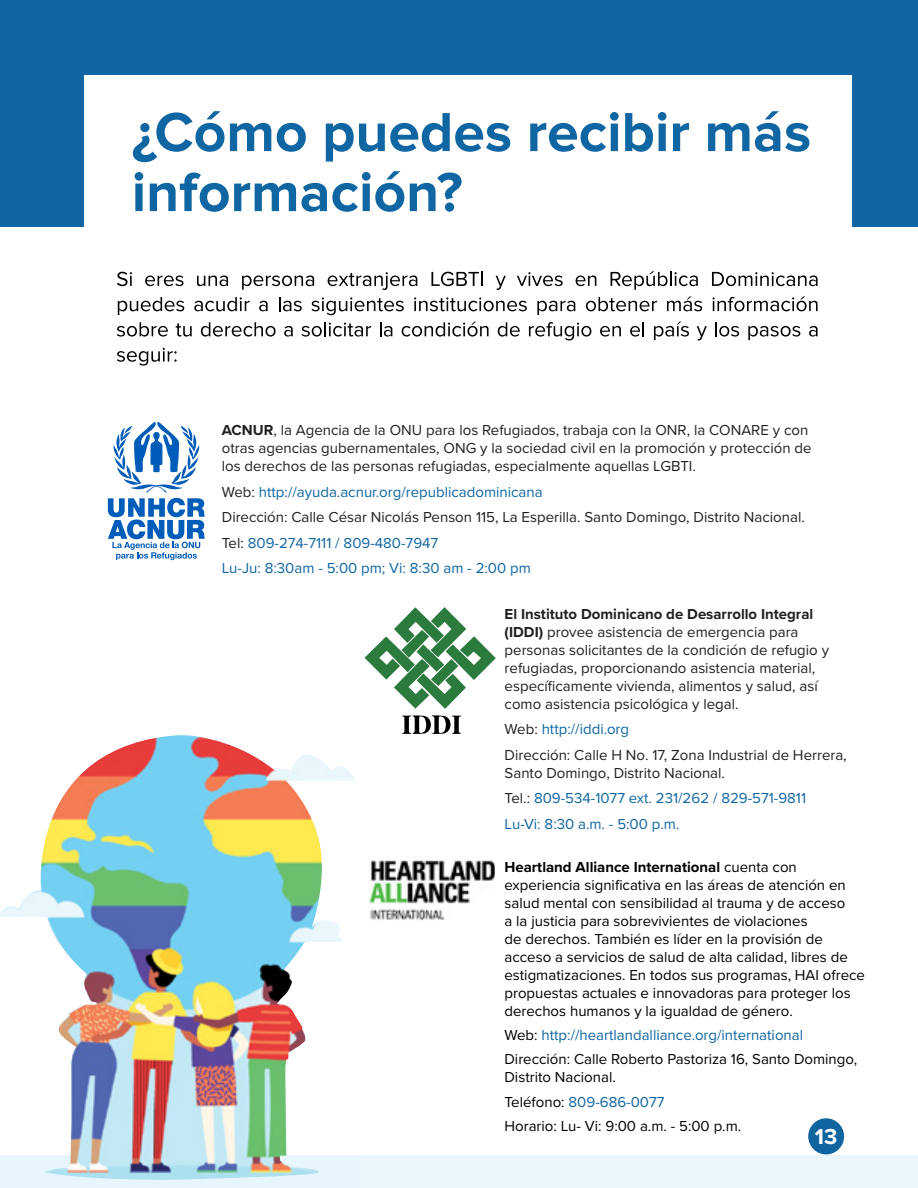
<style>
.page{position:relative;width:918px;height:1188px;background:#fff}
.page>*{position:absolute;margin:0;border:0;box-sizing:border-box;transform-origin:0 0}
.t1{font:700 22.5px "Proxima Nova";color:#fff}
.t2{font:15px/18px "Proxima Nova";color:#000}
.t3{font:15px/18px "Proxima Nova";color:#231f20}
.t4{font:15px/25.5px "Proxima Nova";color:#1066a2}
.s1{font-weight:700}
.s2{color:#231f20}
.s3{color:#1066a2}
.s4{color:#1065a1}
</style>
<div class="page">
<div style="left:0;top:0;width:918px;height:226px;background:#1066a2"></div>
<div style="left:84px;top:75px;width:768px;height:216px;background:#fff"></div>
<svg style="left:117px;top:272px;width:15px;height:14px"></svg>
<svg style="left:145px;top:276px;width:39px;height:10px"></svg>
<svg style="left:197px;top:276px;width:31px;height:10px"></svg>
<svg style="left:242px;top:276px;width:72px;height:14px"></svg>
<svg style="left:328px;top:272px;width:89px;height:18px"></svg>
<svg style="left:431px;top:272px;width:52px;height:14px"></svg>
<svg style="left:496px;top:276px;width:10px;height:14px"></svg>
<svg style="left:517px;top:272px;width:46px;height:14px"></svg>
<svg style="left:576px;top:276px;width:20px;height:10px"></svg>
<svg style="left:611px;top:271px;width:87px;height:19px"></svg>
<svg style="left:712px;top:272px;width:106px;height:14px"></svg>
<svg style="left:118px;top:297px;width:66px;height:18px"></svg>
<svg style="left:194px;top:297px;width:56px;height:14px"></svg>
<svg style="left:259px;top:301px;width:9px;height:10px"></svg>
<svg style="left:279px;top:297px;width:23px;height:14px"></svg>
<svg style="left:311px;top:297px;width:93px;height:18px"></svg>
<svg style="left:414px;top:297px;width:113px;height:14px"></svg>
<svg style="left:537px;top:301px;width:38px;height:14px"></svg>
<svg style="left:586px;top:297px;width:71px;height:14px"></svg>
<svg style="left:667px;top:296px;width:35px;height:15px"></svg>
<svg style="left:713px;top:296px;width:105px;height:15px"></svg>
<svg style="left:117px;top:322px;width:51px;height:15px"></svg>
<svg style="left:176px;top:323px;width:16px;height:14px"></svg>
<svg style="left:201px;top:322px;width:75px;height:15px"></svg>
<svg style="left:284px;top:326px;width:9px;height:11px"></svg>
<svg style="left:302px;top:322px;width:69px;height:15px"></svg>
<svg style="left:380px;top:322px;width:12px;height:15px"></svg>
<svg style="left:402px;top:322px;width:87px;height:15px"></svg>
<svg style="left:498px;top:322px;width:22px;height:15px"></svg>
<svg style="left:529px;top:322px;width:62px;height:18px"></svg>
<svg style="left:600px;top:326px;width:21px;height:11px"></svg>
<svg style="left:630px;top:322px;width:14px;height:15px"></svg>
<svg style="left:654px;top:322px;width:35px;height:18px"></svg>
<svg style="left:697px;top:326px;width:10px;height:14px"></svg>
<svg style="left:715px;top:322px;width:24px;height:15px"></svg>
<svg style="left:748px;top:326px;width:52px;height:14px"></svg>
<svg style="left:809px;top:326px;width:9px;height:11px"></svg>
<svg style="left:117px;top:348px;width:60px;height:18px"></svg>
<svg style="left:133px;top:111px;width:138px;height:51px"></svg>
<svg style="left:277px;top:123px;width:29px;height:29px"></svg>
<svg style="left:326px;top:113px;width:184px;height:49px"></svg>
<svg style="left:530px;top:112px;width:89px;height:40px"></svg>
<svg style="left:625px;top:112px;width:41px;height:40px"></svg>
<svg style="left:673px;top:123px;width:16px;height:28px"></svg>
<svg style="left:708px;top:111px;width:101px;height:41px"></svg>
<svg style="left:135px;top:172px;width:8px;height:39px"></svg>
<svg style="left:150px;top:171px;width:254px;height:41px"></svg>
<svg style="left:410px;top:173px;width:52px;height:39px"></svg>
<div style="left:0;top:1155px;width:918px;height:33px;background:#e9f6fc"></div>
<svg style="left:108px;top:422px;width:97px;height:138px"></svg>
<svg style="left:365px;top:607px;width:131px;height:102px"></svg>
<svg style="left:417px;top:644px;width:27px;height:28px"></svg>
<svg style="left:402px;top:715px;width:59px;height:19px"></svg>
<img style="left:0;top:735px;width:355px;height:445px">
<img style="left:370px;top:860px;width:125px;height:60px">
<div style="left:808px;top:1118px;width:36px;height:36px;background:#1065a1;border-radius:50%"></div>
<p class="t3" style="left:222px;top:421px;width:591px"><span class="s1">ACNUR</span>, la Agencia de la ONU para los Refugiados, trabaja con la ONR, la CONARE y con otras agencias gubernamentales, ONG y la sociedad civil en la promoción y protección de los derechos de las personas refugiadas, especialmente aquellas LGBTI.</p>
<p class="t4" style="left:222px;top:478px;width:585px"><span class="s2">Web:</span> http://ayuda.acnur.org/republicadominicana<br><span class="s2">Dirección: Calle César Nicolás Penson 115, La Esperilla. Santo Domingo, Distrito Nacional.<br>Tel:</span> 809-274-7111 / 809-480-7947<br>Lu-Ju: 8:30am - 5:00 pm; Vi: 8:30 am - 2:00 pm</p>
<p class="t3" style="left:505px;top:604px;width:326px"><span class="s1">El Instituto Dominicano de Desarrollo Integral (IDDI)</span> provee asistencia de emergencia para personas solicitantes de la condición de refugio y refugiadas, proporcionando asistencia material, específicamente vivienda, alimentos y salud, así como asistencia psicológica y legal.</p>
<p class="t3" style="left:505px;top:716px;width:344px;line-height:25.5px">Web: <span class="s3">http://iddi.org<br></span>Dirección: Calle H No. 17, Zona Industrial de Herrera,</p>
<p class="t4" style="left:505px;top:759px;width:303px"><span class="s2">Santo Domingo, Distrito Nacional.<br>Tel.:</span> 809-534-1077 ext. 231/262 / 829-571-9811<br>Lu-Vi: 8:30 a.m. - 5:00 p.m.</p>
<p class="t2" style="left:504px;top:857px;width:362px"><span class="s1">Heartland Alliance International</span> cuenta con experiencia significativa en las áreas de atención en salud mental con sensibilidad al trauma y de acceso<br>a la justicia para sobrevivientes de violaciones<br>de derechos. También es líder en la provisión de acceso a servicios de salud de alta calidad, libres de estigmatizaciones. En todos sus programas, HAI ofrece propuestas actuales e innovadoras para proteger los derechos humanos y la igualdad de género.</p>
<p class="t2" style="left:504px;top:1022px;width:354px;line-height:24.5px">Web: <span class="s4">http://heartlandalliance.org/international<br></span>Dirección: Calle Roberto Pastoriza 16, Santo Domingo,</p>
<p class="t2" style="left:504px;top:1065px;width:238px;line-height:24.3px">Distrito Nacional.<br>Teléfono: <span class="s4">809-686-0077<br></span>Horario: Lu- Vi: 9:00 a.m. - 5:00 p.m.</p>
<h1 class="t1" style="left:815px;top:1119px;width:24px">13</h1>
</div>
